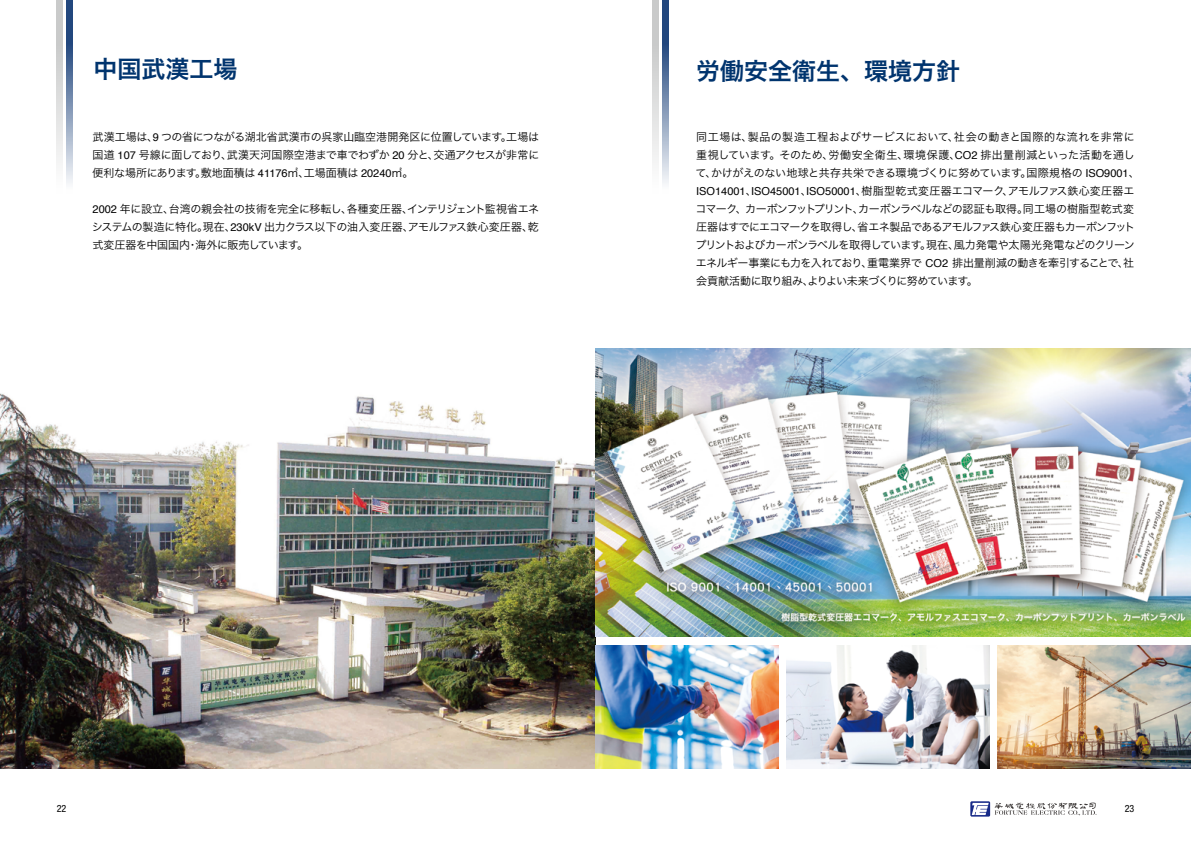
<style>
.page{position:relative;width:1191px;height:842px;background:#fff}
.page>*{position:absolute;margin:0;border:0;box-sizing:border-box;transform-origin:0 0}
.t1{font:24px "Hira Kaku Pro N W6";color:#00346e}
.t2{font:11px/18px "Hira Kaku Pro N W3";letter-spacing:-.025em;color:#000;text-align:justify}
.t3{font:condensed 10px "Helvetica Neue";color:#000}
.s1{font-family:"Helvetica"}
</style>
<div class="page">
<svg style="left:994px;top:802px;width:102px;height:14px"></svg>
<svg style="left:970px;top:801px;width:20px;height:16px"></svg>
<svg style="left:971px;top:803px;width:17px;height:12px"></svg>
<svg style="left:57px;top:0;width:6px;height:163px"></svg>
<svg style="left:67px;top:0;width:6px;height:184px"></svg>
<img style="left:0;top:393px;width:595px;height:375px">
<img style="left:595px;top:349px;width:596px;height:287px">
<svg style="left:652px;top:0;width:6px;height:163px"></svg>
<svg style="left:662px;top:0;width:6px;height:184px"></svg>
<img style="left:595px;top:646px;width:183px;height:122px">
<img style="left:786px;top:646px;width:203px;height:122px">
<img style="left:997px;top:646px;width:194px;height:122px">
<h1 class="t1" style="left:94px;top:47px;width:146px">中国武漢工場</h1>
<p class="t2" style="left:93px;top:127px;width:448px">武漢工場は、<span class="s1">9</span> つの省につながる湖北省武漢市の呉家山臨空港開発区に位置しています。工場は国道 <span class="s1">107</span> 号線に面しており、武漢天河国際空港まで車でわずか <span class="s1">20</span> 分と、交通アクセスが非常に便利な場所にあります。敷地面積は <span class="s1">41176</span>㎡、工場面積は <span class="s1">20240</span>㎡。</p>
<p class="t2" style="left:92px;top:199px;width:449px"><span class="s1">2002</span> 年に設立、台湾の親会社の技術を完全に移転し、各種変圧器、インテリジェント監視省エネシステムの製造に特化。現在、<span class="s1">230kV</span> 出力クラス以下の油入変圧器、アモルファス鉄心変圧器、乾式変圧器を中国国内・海外に販売しています。</p>
<h1 class="t1" style="left:696px;top:49px;width:265px">労働安全衛生、環境方針</h1>
<p class="t2" style="left:695px;top:127px;width:446px;text-align:left">同工場は、製品の製造工程およびサービスにおいて、社会の動きと国際的な流れを非常に重視しています。そのため、労働安全衛生、環境保護、<span class="s1">CO2</span> 排出量削減といった活動を通して、かけがえのない地球と共存共栄できる環境づくりに努めています。国際規格の <span class="s1">ISO9001</span>、<span class="s1">ISO14001</span>、<span class="s1">ISO45001</span>、<span class="s1">ISO50001</span>、樹脂型乾式変圧器エコマーク、アモルファス鉄心変圧器エコマーク、カーボンフットプリント、カーボンラベルなどの認証も取得。同工場の樹脂型乾式変圧器はすでにエコマークを取得し、省エネ製品であるアモルファス鉄心変圧器もカーボンフットプリントおよびカーボンラベルを取得しています。現在、風力発電や太陽光発電などのクリーンエネルギー事業にも力を入れており、重電業界で <span class="s1">CO2</span> 排出量削減の動きを牽引することで、社会貢献活動に取り組み、よりよい未来づくりに努めています。</p>
<p class="t3" style="left:57px;top:803px;width:11px">22</p>
<p class="t3" style="left:1124px;top:803px;width:11px">23</p>
</div>
